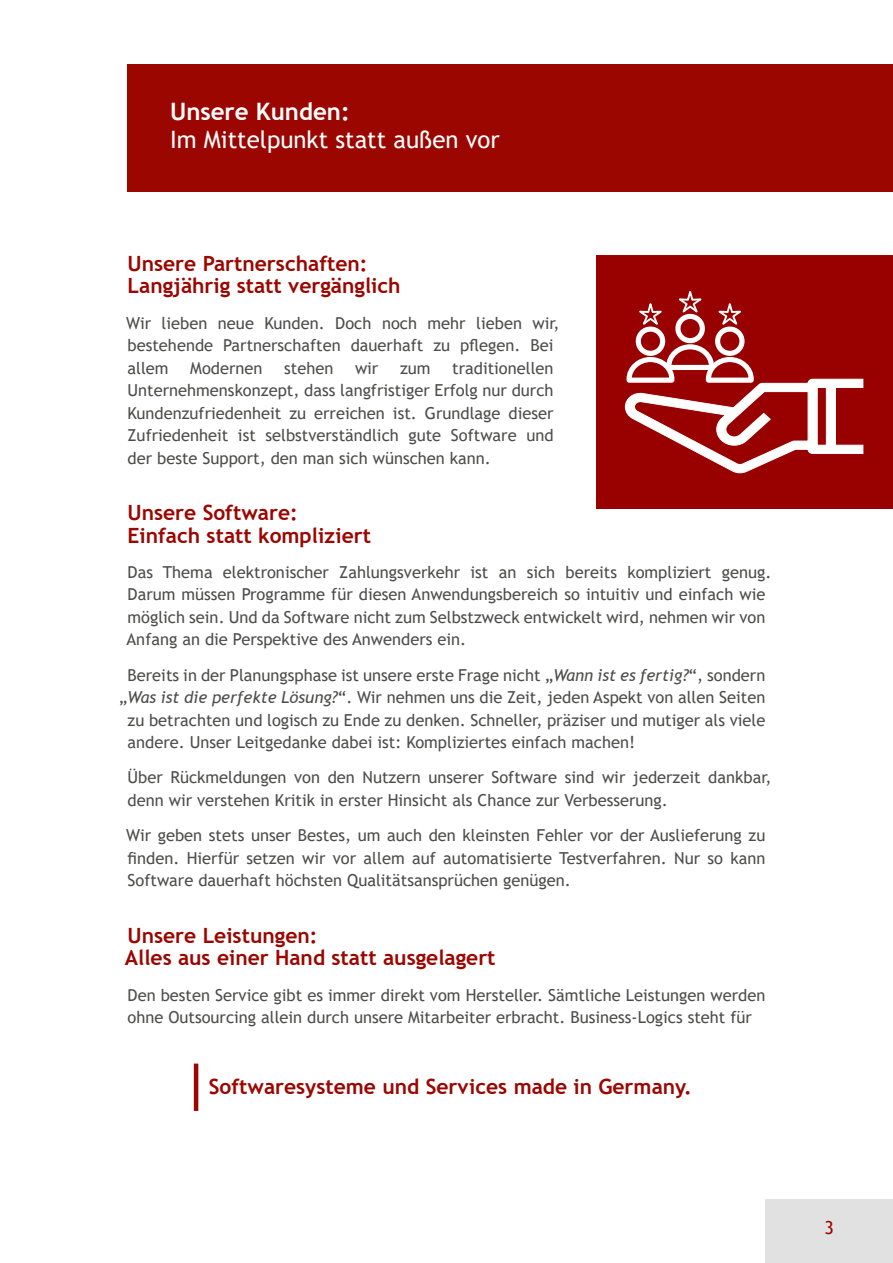
<style>
.page{position:relative;width:893px;height:1263px;background:#fff}
.page>*{position:absolute;margin:0;border:0;box-sizing:border-box;transform-origin:0 0}
.t1{font:24px "Trebuchet MS";color:#fff}
.t2{font:700 24px "Trebuchet MS";color:#fff}
.t3{font:700 21px/22.5px "Trebuchet MS";color:#9b0600}
.t4{font:18px "Trebuchet MS";color:#9b0600}
.t5{font:16.5px/22.5px "Trebuchet MS";color:#4d4d4c}
.s1{font-style:italic}
</style>
<div class="page">
<div style="left:765px;top:1199px;width:128px;height:64px;background:#e1e1e1"></div>
<div style="left:128px;top:64px;width:765px;height:127px;background:#9b0600"></div>
<hr style="left:194px;top:1063px;width:4px;height:48px;background:#9b0600">
<div style="left:596px;top:255px;width:296px;height:254px;background:#900"></div>
<svg style="left:679px;top:291px;width:23px;height:26px"></svg>
<div style="left:636px;top:326px;width:29px;height:30px;border:5px solid #fff;border-radius:50%"></div>
<div style="left:715px;top:326px;width:29px;height:30px;border:5px solid #fff;border-radius:50%"></div>
<svg style="left:624px;top:342px;width:240px;height:131px"></svg>
<div style="left:675px;top:314px;width:30px;height:29px;border:5px solid #fff;border-radius:50%"></div>
<svg style="left:718px;top:303px;width:23px;height:26px"></svg>
<svg style="left:639px;top:303px;width:23px;height:26px"></svg>
<h1 class="t2" style="left:170px;top:102px;width:181px">Unsere Kunden:</h1>
<h1 class="t1" style="left:170px;top:131px;width:331px">Im Mittelpunkt statt außen vor</h1>
<p class="t3" style="left:128px;top:254px;width:275px">Unsere Partnerschaften:<br>Langjährig statt vergänglich</p>
<p class="t5" style="left:126px;top:313px;width:435px">Wir lieben neue Kunden. Doch noch mehr lieben wir, bestehende Partnerschaften dauerhaft zu pflegen. Bei allem</p>
<p class="t5" style="left:128px;top:358px;width:427px;text-align:justify;text-indent:325px">traditionellen Unternehmenskonzept, dass langfristiger Erfolg nur durch Kundenzufriedenheit zu erreichen ist. Grundlage dieser Zufriedenheit ist selbstverständlich gute Software und der beste Support, den man sich wünschen kann.</p>
<p class="t3" style="left:128px;top:503px;width:245px">Unsere Software:<br>Einfach statt kompliziert</p>
<p class="t5" style="left:127px;top:562px;width:646px">Das Thema elektronischer Zahlungsverkehr ist an sich bereits kompliziert genug.<br>Darum müssen Programme für diesen Anwendungsbereich so intuitiv und einfach wie möglich sein. Und da Software nicht zum Selbstzweck entwickelt wird, nehmen wir von Anfang an die Perspektive des Anwenders ein.</p>
<p class="t5" style="left:128px;top:665px;width:639px">Bereits in der Planungsphase ist unsere erste Frage nicht „<span class="s1">Wann ist es fertig?</span>“, sondern</p>
<p class="t5" style="left:119px;top:687px;width:648px">„<span class="s1">Was ist die perfekte Lösung?</span>“. Wir nehmen uns die Zeit, jeden Aspekt von allen Seiten</p>
<p class="t5" style="left:128px;top:710px;width:639px">zu betrachten und logisch zu Ende zu denken. Schneller, präziser und mutiger als viele</p>
<p class="t5" style="left:128px;top:732px;width:509px">andere. Unser Leitgedanke dabei ist: Kompliziertes einfach machen!</p>
<p class="t5" style="left:128px;top:768px;width:645px">Über Rückmeldungen von den Nutzern unserer Software sind wir jederzeit dankbar, denn wir verstehen Kritik in erster Hinsicht als Chance zur Verbesserung.</p>
<p class="t5" style="left:126px;top:825px;width:641px;text-align:justify">Wir geben stets unser Bestes, um auch den kleinsten Fehler vor der Auslieferung zu finden. Hierfür setzen wir vor allem auf automatisierte Testverfahren. Nur so kann Software dauerhaft höchsten Qualitätsansprüchen genügen.</p>
<p class="t3" style="left:125px;top:926px;width:372px">Unsere Leistungen:<br>Alles aus einer Hand statt ausgelagert</p>
<p class="t5" style="left:128px;top:985px;width:639px">Den besten Service gibt es immer direkt vom Hersteller. Sämtliche Leistungen werden ohne Outsourcing allein durch unsere Mitarbeiter erbracht. Business-Logics steht für</p>
<p class="t5" style="left:190px;top:358px;width:74px">Modernen</p>
<p class="t5" style="left:284px;top:358px;width:51px">stehen</p>
<p class="t5" style="left:355px;top:358px;width:25px">wir</p>
<p class="t5" style="left:400px;top:358px;width:32px">zum</p>
<p class="t3" style="left:209px;top:1077px;width:484px">Softwaresysteme und Services made in Germany.</p>
<p class="t4" style="left:824px;top:1221px;width:11px">3</p>
</div>
